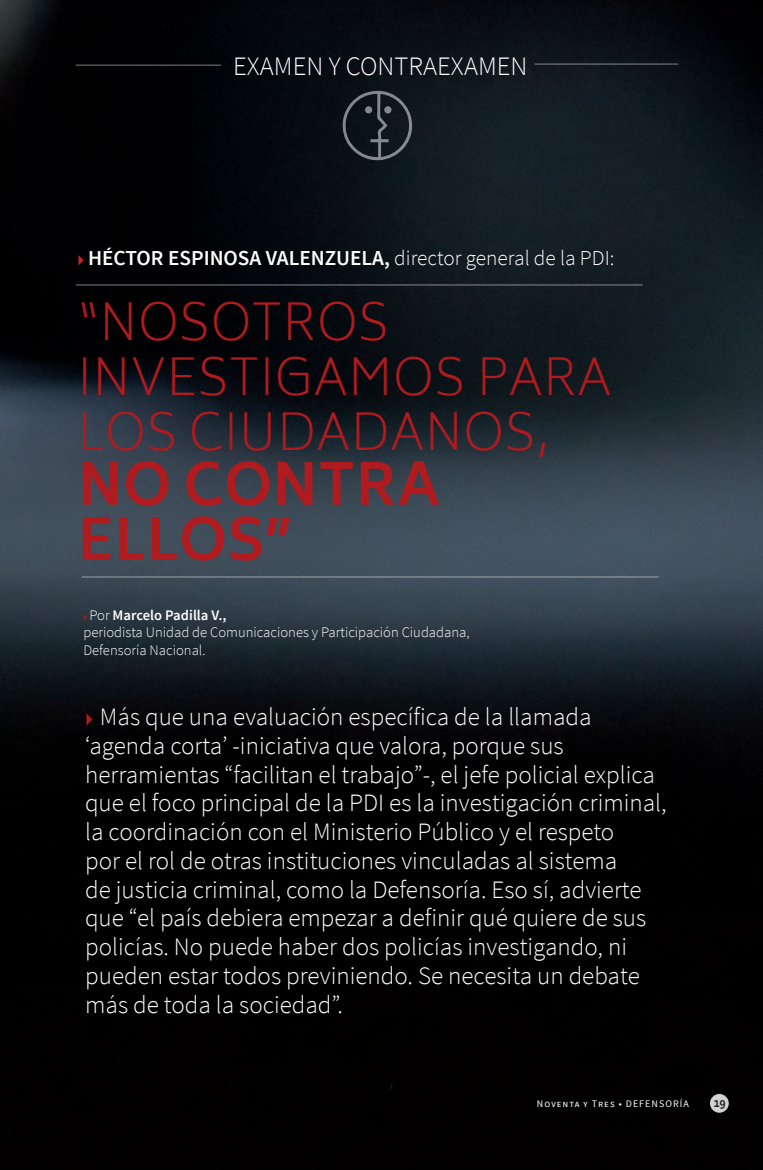
<style>
.page{position:relative;width:763px;height:1170px;background:#fff}
.page>*{position:absolute;margin:0;border:0;box-sizing:border-box;transform-origin:0 0}
.t1{font:700 56.25px/55px "Biryani";letter-spacing:.01em;color:#b01b1f}
.t2{font:200 49.12px/55px "Biryani";letter-spacing:.01em;color:#b01b1f}
.t3{font:300 26.62px "Source Sans Pro";color:#fff}
.t4{font:300 25px/28.8px "Source Sans Pro";color:#fff}
.t5{font:600 21.25px "Source Sans Pro";color:#fff}
.t6{font:300 14.62px/17.8px "Source Sans Pro";color:#fff}
.t7{font:12.5px "Vista Sans Med";color:#231f20}
.t8{font:10px "Source Sans Pro";letter-spacing:.1em;color:#fff}
.s1{font-family:"Idealist Sans";font-weight:300;font-size:19.12px;color:#d1232a}
.s2{font-weight:300}
.s3{font-family:"Idealist Sans";font-size:10.88px;color:#b01b1f}
.s4{font-weight:600}
.s5{font-family:"Idealist Sans";font-size:22.5px;color:#b01b1f}
</style>
<div class="page">
<img style="left:0;top:0;width:762px;height:1169px">
<hr style="left:76px;top:65px;width:145px;height:1px;background:#fff">
<hr style="left:82px;top:576px;width:576px;height:1px;background:#fff">
<hr style="left:76px;top:285px;width:566px;height:1px;background:#fff">
<div style="left:709px;top:1093px;width:19px;height:19px;background:#d1d2d4;border-radius:50%"></div>
<hr style="left:534px;top:64px;width:143px;height:1px;background:#fff">
<svg style="left:342px;top:90px;width:70px;height:71px;background:#21292e"></svg>
<div style="left:365px;top:106px;width:7px;height:7px;background:#83878a;border-radius:50%"></div>
<div style="left:384px;top:106px;width:7px;height:7px;background:#85898c;border-radius:50%"></div>
<p class="t3" style="left:233px;top:50px;width:296px">EXAMEN Y CONTRAEXAMEN</p>
<p class="t5" style="left:77px;top:244px;width:538px"><span class="s1">►</span> H ÉCTOR ESPINOSA VALENZUELA, <span class="s2">director general de la PDI:</span></p>
<h2 class="t2" style="left:77px;top:295px;width:532px">“N OSOTROS<br>INVESTIGAMOS PARA<br>LOS CIUDADANOS,</h2>
<h1 class="t1" style="left:78px;top:458px;width:364px">NO CONTRA<br>ELLOS”</h1>
<p class="t6" style="left:83px;top:606px;width:387px"><span class="s3">►</span> Por <span class="s4">MARCELO PADILLA V.,<br></span>periodista Unidad de Comunicaciones y Participación Ciudadana,<br>Defensoría Nacional.</p>
<p class="t4" style="left:85px;top:702px;width:582px"><span class="s5">►</span> Más que una evaluación específica de la llamada ‘agenda corta’ -iniciativa que valora, porque sus herramientas “facilitan el trabajo”-, el jefe policial explica que el foco principal de la PDI es la investigación criminal, la coordinación con el Ministerio Público y el respeto<br>por el rol de otras instituciones vinculadas al sistema<br>de justicia criminal, como la Defensoría. Eso sí, advierte que “el país debiera empezar a definir qué quiere de sus policías. No puede haber dos policías investigando, ni pueden estar todos previniendo. Se necesita un debate más de toda la sociedad”.</p>
<p class="t8" style="left:536px;top:1097px;width:153px">Noventa y Tres • DEFENSORÍA</p>
<p class="t7" style="left:713px;top:1096px;width:14px">19</p>
</div>
